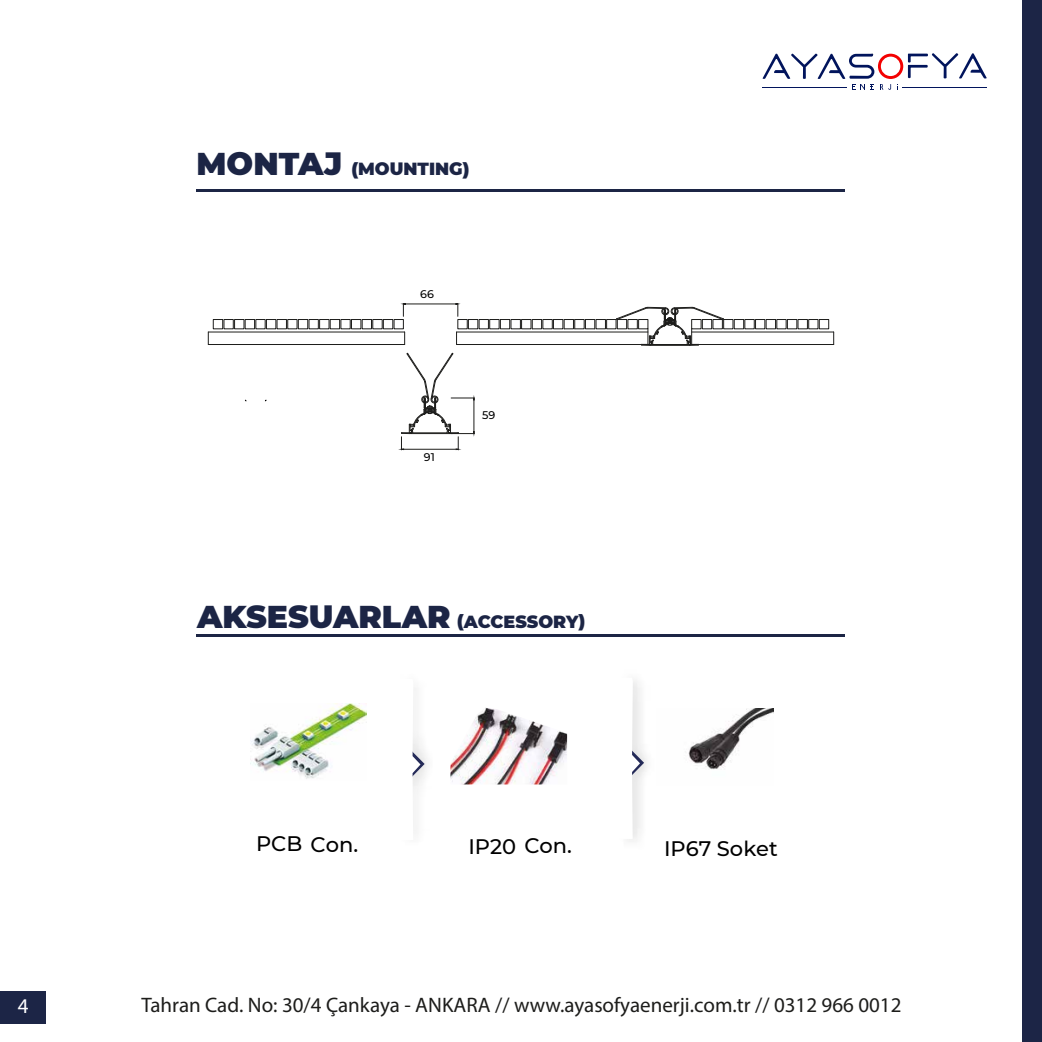
<style>
.page{position:relative;width:1042px;height:1042px;background:#fff}
.page>*{position:absolute;margin:0;border:0;box-sizing:border-box;transform-origin:0 0}
.t1{font:900 31.5px "Montserrat";color:#1c2545}
.t2{font:21px "Myriad Pro";color:#1d1d1b}
.t3{font:500 21px "Montserrat";color:#000}
.t4{font:21px "Myriad Pro";color:#fff}
.t5{font:900 17.5px "Montserrat";color:#1c2545}
.t6{font:500 11.03px "Montserrat";color:#000}
.s1{font-size:31.5px}
.s2{font-size:17.5px}
</style>
<div class="page">
<img style="left:250px;top:704px;width:99px;height:75px">
<img style="left:706px;top:708px;width:67px;height:62px">
<img style="left:349px;top:703px;width:127px;height:82px">
<svg style="left:393px;top:688px;width:31px;height:143px"></svg>
<img style="left:567px;top:734px;width:139px;height:108px">
<svg style="left:612px;top:680px;width:32px;height:159px"></svg>
<hr style="left:197px;top:189px;width:648px;height:3px;background:#1c2545">
<hr style="left:902px;top:87px;width:85px;height:1px;background:#01145c">
<svg style="left:762px;top:53px;width:224px;height:37px"></svg>
<div style="left:0;top:991px;width:46px;height:32px;background:#1c2546"></div>
<div style="left:1022px;top:0;width:20px;height:1042px;background:#1c2546"></div>
<hr style="left:197px;top:634px;width:648px;height:3px;background:#1c2545">
<img style="left:450px;top:707px;width:117px;height:77px">
<div style="left:734px;top:319px;width:10px;height:10px;border:1px solid #1d1d1b"></div>
<div style="left:744px;top:319px;width:10px;height:10px;border:1px solid #1d1d1b"></div>
<div style="left:755px;top:319px;width:10px;height:10px;border:1px solid #1d1d1b"></div>
<div style="left:766px;top:319px;width:10px;height:10px;border:1px solid #1d1d1b"></div>
<div style="left:213px;top:319px;width:10px;height:10px;border:1px solid #1d1d1b"></div>
<div style="left:224px;top:319px;width:10px;height:10px;border:1px solid #1d1d1b"></div>
<div style="left:234px;top:319px;width:10px;height:10px;border:1px solid #1d1d1b"></div>
<div style="left:245px;top:319px;width:10px;height:10px;border:1px solid #1d1d1b"></div>
<div style="left:255px;top:319px;width:10px;height:10px;border:1px solid #1d1d1b"></div>
<div style="left:266px;top:319px;width:10px;height:10px;border:1px solid #1d1d1b"></div>
<div style="left:277px;top:319px;width:10px;height:10px;border:1px solid #1d1d1b"></div>
<div style="left:287px;top:319px;width:10px;height:10px;border:1px solid #1d1d1b"></div>
<div style="left:298px;top:319px;width:10px;height:10px;border:1px solid #1d1d1b"></div>
<div style="left:309px;top:319px;width:10px;height:10px;border:1px solid #1d1d1b"></div>
<div style="left:776px;top:319px;width:10px;height:10px;border:1px solid #1d1d1b"></div>
<div style="left:319px;top:319px;width:10px;height:10px;border:1px solid #1d1d1b"></div>
<div style="left:330px;top:319px;width:10px;height:10px;border:1px solid #1d1d1b"></div>
<div style="left:340px;top:319px;width:10px;height:10px;border:1px solid #1d1d1b"></div>
<div style="left:351px;top:319px;width:10px;height:10px;border:1px solid #1d1d1b"></div>
<div style="left:362px;top:319px;width:10px;height:10px;border:1px solid #1d1d1b"></div>
<div style="left:372px;top:319px;width:10px;height:10px;border:1px solid #1d1d1b"></div>
<div style="left:383px;top:319px;width:10px;height:10px;border:1px solid #1d1d1b"></div>
<div style="left:394px;top:319px;width:10px;height:10px;border:1px solid #1d1d1b"></div>
<div style="left:787px;top:319px;width:10px;height:10px;border:1px solid #1d1d1b"></div>
<div style="left:457px;top:319px;width:10px;height:10px;border:1px solid #1d1d1b"></div>
<div style="left:468px;top:319px;width:10px;height:10px;border:1px solid #1d1d1b"></div>
<div style="left:479px;top:319px;width:10px;height:10px;border:1px solid #1d1d1b"></div>
<div style="left:489px;top:319px;width:10px;height:10px;border:1px solid #1d1d1b"></div>
<div style="left:500px;top:319px;width:10px;height:10px;border:1px solid #1d1d1b"></div>
<div style="left:511px;top:319px;width:10px;height:10px;border:1px solid #1d1d1b"></div>
<div style="left:521px;top:319px;width:10px;height:10px;border:1px solid #1d1d1b"></div>
<div style="left:797px;top:319px;width:11px;height:10px;border:1px solid #1d1d1b"></div>
<hr style="left:456px;top:344px;width:377px;height:1px;background:#1d1d1b">
<hr style="left:208px;top:344px;width:197px;height:1px;background:#1d1d1b">
<svg style="left:833px;top:332px;width:1px;height:12px"></svg>
<hr style="left:208px;top:332px;width:197px;height:1px;background:#1d1d1b">
<hr style="left:456px;top:332px;width:192px;height:1px;background:#1d1d1b">
<hr style="left:691px;top:332px;width:142px;height:1px;background:#1d1d1b">
<div style="left:532px;top:319px;width:10px;height:10px;border:1px solid #1d1d1b"></div>
<div style="left:542px;top:319px;width:10px;height:10px;border:1px solid #1d1d1b"></div>
<div style="left:553px;top:319px;width:10px;height:10px;border:1px solid #1d1d1b"></div>
<div style="left:564px;top:319px;width:10px;height:10px;border:1px solid #1d1d1b"></div>
<div style="left:574px;top:319px;width:10px;height:10px;border:1px solid #1d1d1b"></div>
<div style="left:585px;top:319px;width:10px;height:10px;border:1px solid #1d1d1b"></div>
<div style="left:596px;top:319px;width:10px;height:10px;border:1px solid #1d1d1b"></div>
<div style="left:606px;top:319px;width:10px;height:10px;border:1px solid #1d1d1b"></div>
<div style="left:808px;top:319px;width:10px;height:10px;border:1px solid #1d1d1b"></div>
<div style="left:723px;top:319px;width:10px;height:10px;border:1px solid #1d1d1b"></div>
<div style="left:819px;top:319px;width:10px;height:10px;border:1px solid #1d1d1b"></div>
<svg style="left:404px;top:332px;width:1px;height:12px"></svg>
<svg style="left:616px;top:307px;width:108px;height:39px"></svg>
<hr style="left:405px;top:304px;width:51px;height:1px;background:#1d1d1b">
<svg style="left:403px;top:303px;width:2px;height:13px"></svg>
<svg style="left:456px;top:303px;width:2px;height:13px"></svg>
<svg style="left:401px;top:352px;width:73px;height:98px"></svg>
<p class="t5" style="left:197px;top:156px;width:274px"><span class="s1">MONTAJ</span> (MOUNTING)</p>
<p class="t6" style="left:420px;top:286px;width:15px">66</p>
<p class="t6" style="left:424px;top:449px;width:12px">91</p>
<p class="t6" style="left:482px;top:407px;width:15px">59</p>
<h1 class="t1" style="left:197px;top:593px;width:389px">AKSESUARLAR <span class="s2">(ACCESSORY)</span></h1>
<p class="t3" style="left:256px;top:830px;width:104px">PCB Con.</p>
<p class="t3" style="left:468px;top:831px;width:105px">IP20 Con.</p>
<p class="t3" style="left:664px;top:833px;width:115px">IP67 Soket</p>
<p class="t4" style="left:18px;top:993px;width:12px">4</p>
<p class="t2" style="left:141px;top:992px;width:761px">Tahran Cad. No: 30/4 Çankaya - ANKARA // www.ayasofyaenerji.com.tr // 0312 966 0012</p>
</div>
